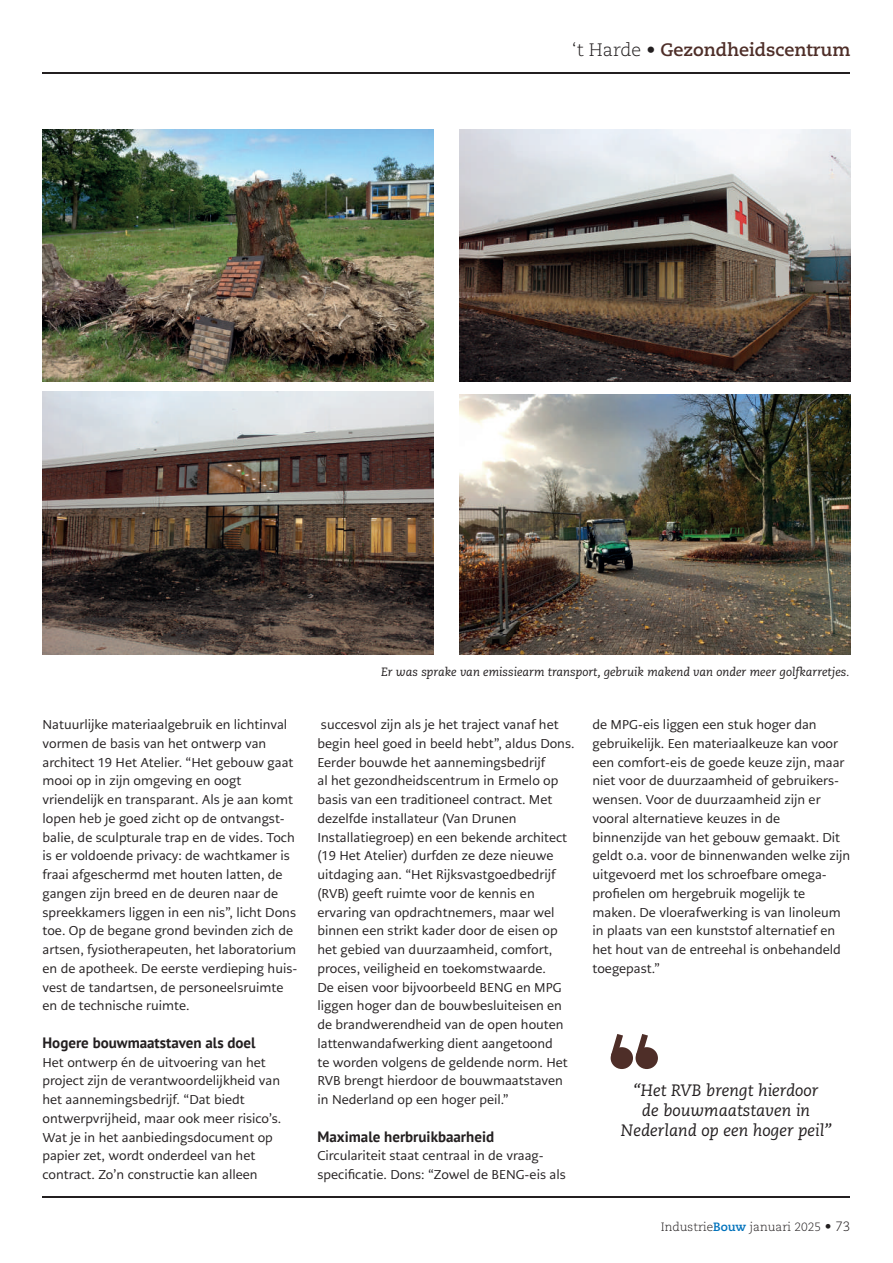
<style>
.page{position:relative;width:893px;height:1263px;background:#fff}
.page>*{position:absolute;margin:0;border:0;box-sizing:border-box;transform-origin:0 0}
.t1{font:700 18px "Caecilia LT Pro 75";color:#4e2e28}
.t2{font:italic 16.5px/19.8px "Caecilia LT Pro 56";color:#231f20;text-align:center}
.t3{font:700 15px "PT Sans";color:#231f20}
.t4{font:12.75px/18.8px "PMN Caecilia Sans Text";color:#231f20}
.t5{font:italic 12px "Caecilia LT Pro 56";color:#231f20}
.t6{font:300 12px "Caecilia LT Pro 45";color:#231f20}
.s1{font-family:"Caecilia LT Pro 45";font-weight:300;color:#231f20}
.s2{font-family:"Caecilia LT Pro 75";font-weight:700;color:#0072bc}
.s3{font-size:13.5px}
</style>
<div class="page">
<hr style="left:43px;top:72px;width:807px;height:1px;background:#231f20">
<hr style="left:43px;top:1197px;width:807px;height:1px;background:#231f20">
<img style="left:43px;top:392px;width:391px;height:262px">
<img style="left:43px;top:129px;width:391px;height:252px">
<img style="left:459px;top:129px;width:391px;height:252px">
<img style="left:459px;top:395px;width:391px;height:259px">
<div style="left:611px;top:1047px;width:22px;height:22px;background:#4e2e28;border-radius:50%"></div>
<svg style="left:611px;top:1034px;width:12px;height:21px"></svg>
<div style="left:635px;top:1047px;width:23px;height:22px;background:#4e2e28;border-radius:50%"></div>
<svg style="left:636px;top:1034px;width:12px;height:20px"></svg>
<h1 class="t1" style="left:572px;top:38px;width:280px"><span class="s1">‘t Harde •</span> Gezondheidscentrum</h1>
<p class="t4" style="left:43px;top:715px;width:256px">Natuurlijke materiaalgebruik en lichtinval vormen de basis van het ontwerp van architect 19 Het Atelier. “Het gebouw gaat mooi op in zijn omgeving en oogt vriendelijk en transparant. Als je aan komt lopen heb je goed zicht op de ontvangst&shy;balie, de sculpturale trap en de vides. Toch is er voldoende privacy: de wachtkamer is fraai afgeschermd met houten latten, de gangen zijn breed en de deuren naar de spreekkamers liggen in een nis”, licht Dons toe. Op de begane grond bevinden zich de artsen, fysiotherapeuten, het laboratorium en de apotheek. De eerste verdieping huis&shy;vest de tandartsen, de personeelsruimte en de technische ruimte.</p>
<p class="t3" style="left:43px;top:1033px;width:215px">Hogere bouwmaatstaven als doel</p>
<p class="t4" style="left:43px;top:1053px;width:240px">Het ontwerp én de uitvoering van het project zijn de verantwoordelijkheid van het aannemingsbedrijf. “Dat biedt ontwerpvrijheid, maar ook meer risico’s.<br>Wat je in het aanbiedingsdocument op papier zet, wordt onderdeel van het contract. Zo’n constructie kan alleen</p>
<p class="t5" style="left:381px;top:664px;width:470px">Er was sprake van emissiearm transport, gebruik makend van onder meer golfkarretjes.</p>
<p class="t4" style="left:317px;top:715px;width:259px">succesvol zijn als je het traject vanaf het begin heel goed in beeld hebt”, aldus Dons.<br>Eerder bouwde het aannemingsbedrijf<br>al het gezondheidscentrum in Ermelo op basis van een traditioneel contract. Met dezelfde installateur (Van Drunen Installatiegroep) en een bekende architect (19 Het Atelier) durfden ze deze nieuwe uitdaging aan. “Het Rijksvastgoedbedrijf (RVB) geeft ruimte voor de kennis en ervaring van opdrachtnemers, maar wel binnen een strikt kader door de eisen op het gebied van duurzaamheid, comfort, proces, veiligheid en toekomstwaarde.<br>De eisen voor bijvoorbeeld BENG en MPG liggen hoger dan de bouwbesluiteisen en de brandwerendheid van de open houten lattenwandafwerking dient aangetoond<br>te worden volgens de geldende norm. Het RVB brengt hierdoor de bouwmaatstaven in Nederland op een hoger peil.”</p>
<p class="t3" style="left:317px;top:1126px;width:178px">Maximale herbruikbaarheid</p>
<p class="t4" style="left:317px;top:1146px;width:250px">Circulariteit staat centraal in de vraag&shy;specificatie. Dons: “Zowel de BENG-eis als</p>
<p class="t4" style="left:592px;top:715px;width:259px">de MPG-eis liggen een stuk hoger dan gebruikelijk. Een materiaalkeuze kan voor een comfort-eis de goede keuze zijn, maar niet voor de duurzaamheid of gebruikers&shy;wensen. Voor de duurzaamheid zijn er vooral alternatieve keuzes in de binnenzijde van het gebouw gemaakt. Dit geldt o.a. voor de binnenwanden welke zijn uitgevoerd met los schroefbare omega&shy;profielen om hergebruik mogelijk te maken. De vloerafwerking is van linoleum in plaats van een kunststof alternatief en het hout van de entreehal is onbehandeld toegepast.”</p>
<p class="t2" style="left:621px;top:1081px;width:212px">“Het RVB brengt hierdoor<br>de bouwmaatstaven in<br>Nederland op een hoger peil”</p>
<p class="t6" style="left:661px;top:1219px;width:191px">Industrie<span class="s2">Bouw</span> januari 2025 <span class="s3">• 73</span></p>
</div>
